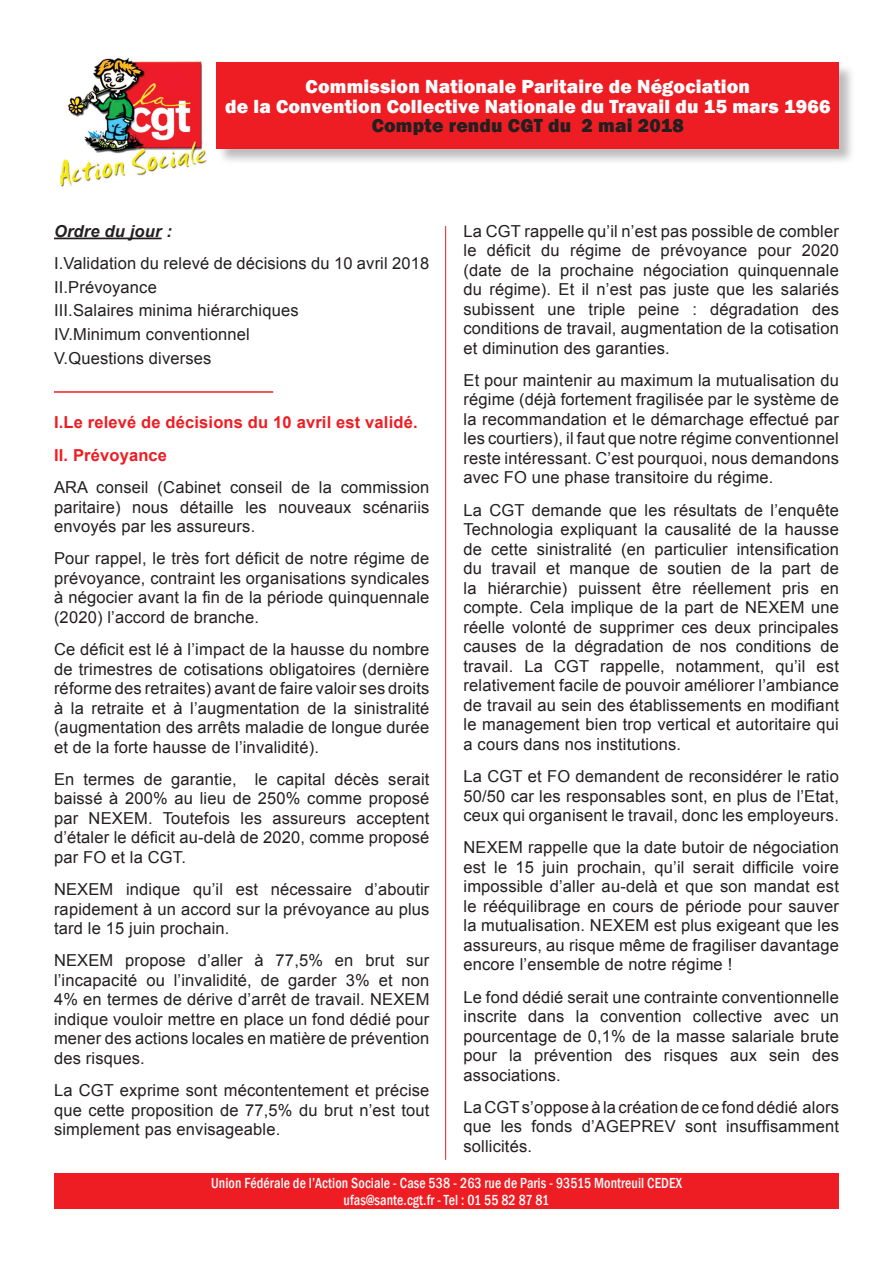
<style>
.page{position:relative;width:893px;height:1263px;background:#fff}
.page>*{position:absolute;margin:0;border:0;box-sizing:border-box;transform-origin:0 0}
.txt_courant{font:800 19.5px/19.5px "Franklin Gothic";letter-spacing:.01em;color:#fff;text-align:center}
.txt_courant-2{font:16.5px/19.5px "Arial";letter-spacing:.01em;color:#231f20;text-align:justify}
.txt_courant-3{font:700 16.5px "Arial";letter-spacing:.01em;color:#ee1d23}
.txt_courant-4{font:italic 700 16.5px "Arial";letter-spacing:.01em;color:#231f20}
.txt_courant-5{font:500 condensed 15px/16.5px "Franklin Gothic";letter-spacing:.01em;color:#fff;text-align:center;scale:.93 1}
.s1{color:#231f20}
</style>
<div class="page">
<hr style="left:54px;top:238px;width:108px;height:1px;background:#231f20">
<div style="left:217px;top:63px;width:638px;height:103px;background:#231f20;opacity:.3"></div>
<div style="left:217px;top:63px;width:622px;height:86px;background:#ee1d23"></div>
<div style="left:54px;top:1174px;width:785px;height:35px;background:#ee1d23"></div>
<img style="left:60px;top:58px;width:147px;height:129px">
<hr style="left:445px;top:226px;width:1px;height:934px;background:#ee1d23">
<hr style="left:54px;top:391px;width:219px;height:2px;background:#ee1d23">
<p class="txt_courant" style="left:225px;top:77px;width:607px">Commission Nationale Paritaire de Négociation<br>de la Convention Collective Nationale du Travail du 15 mars 1966<br><span class="s1">Compte rendu CGT du 2 mai 2018</span></p>
<p class="txt_courant-4" style="left:54px;top:220px;width:119px">Ordre du jour :</p>
<p class="txt_courant-2" style="left:54px;top:253px;width:377px">I.Validation du relevé de décisions du 10 avril 2018</p>
<p class="txt_courant-2" style="left:54px;top:277px;width:104px">II.Prévoyance</p>
<p class="txt_courant-2" style="left:54px;top:301px;width:246px">III.Salaires minima hiérarchiques</p>
<p class="txt_courant-2" style="left:54px;top:325px;width:197px">IV.Minimum conventionnel</p>
<p class="txt_courant-2" style="left:54px;top:348px;width:159px">V.Questions diverses</p>
<p class="txt_courant-3" style="left:54px;top:411px;width:365px">I.Le relevé de décisions du 10 avril est validé.</p>
<p class="txt_courant-3" style="left:54px;top:443px;width:115px">II. Prévoyance</p>
<p class="txt_courant-2" style="left:54px;top:477px;width:377px">ARA conseil (Cabinet conseil de la commission paritaire) nous détaille les nouveaux scénariis envoyés par les assureurs.</p>
<p class="txt_courant-2" style="left:54px;top:549px;width:377px">Pour rappel, le très fort déficit de notre régime de prévoyance, contraint les organisations syndicales à négocier avant la fin de la période quinquennale (2020) l’accord de branche.</p>
<p class="txt_courant-2" style="left:54px;top:639px;width:377px">Ce déficit est lé à l’impact de la hausse du nombre de trimestres de cotisations obligatoires (dernière réforme des retraites) avant de faire valoir ses droits à la retraite et à l’augmentation de la sinistralité (augmentation des arrêts maladie de longue durée et de la forte hausse de l’invalidité).</p>
<p class="txt_courant-2" style="left:54px;top:769px;width:377px">En termes de garantie, le capital décès serait baissé à 200% au lieu de 250% comme proposé par NEXEM. Toutefois les assureurs acceptent d’étaler le déficit au-delà de 2020, comme proposé par FO et la CGT.</p>
<p class="txt_courant-2" style="left:54px;top:879px;width:377px">NEXEM indique qu’il est nécessaire d’aboutir rapidement à un accord sur la prévoyance au plus tard le 15 juin prochain.</p>
<p class="txt_courant-2" style="left:54px;top:951px;width:377px">NEXEM propose d’aller à 77,5% en brut sur l’incapacité ou l’invalidité, de garder 3% et non 4% en termes de dérive d’arrêt de travail. NEXEM indique vouloir mettre en place un fond dédié pour mener des actions locales en matière de prévention des risques.</p>
<p class="txt_courant-2" style="left:54px;top:1080px;width:377px">La CGT exprime sont mécontentement et précise que cette proposition de 77,5% du brut n’est tout simplement pas envisageable.</p>
<p class="txt_courant-2" style="left:463px;top:221px;width:377px">La CGT rappelle qu’il n’est pas possible de combler le déficit du régime de prévoyance pour 2020 (date de la prochaine négociation quinquennale du régime). Et il n’est pas juste que les salariés subissent une triple peine : dégradation des conditions de travail, augmentation de la cotisation et diminution des garanties.</p>
<p class="txt_courant-2" style="left:463px;top:370px;width:377px">Et pour maintenir au maximum la mutualisation du régime (déjà fortement fragilisée par le système de la recommandation et le démarchage effectué par les courtiers), il faut que notre régime conventionnel reste intéressant. C’est pourquoi, nous demandons avec FO une phase transitoire du régime.</p>
<p class="txt_courant-2" style="left:463px;top:500px;width:377px">La CGT demande que les résultats de l’enquête Technologia expliquant la causalité de la hausse de cette sinistralité (en particulier intensification du travail et manque de soutien de la part de la hiérarchie) puissent être réellement pris en compte. Cela implique de la part de NEXEM une réelle volonté de supprimer ces deux principales causes de la dégradation de nos conditions de travail. La CGT rappelle, notamment, qu’il est relativement facile de pouvoir améliorer l’ambiance de travail au sein des établissements en modifiant le management bien trop vertical et autoritaire qui a cours dans nos institutions.</p>
<p class="txt_courant-2" style="left:463px;top:766px;width:377px">La CGT et FO demandent de reconsidérer le ratio 50/50 car les responsables sont, en plus de l’Etat, ceux qui organisent le travail, donc les employeurs.</p>
<p class="txt_courant-2" style="left:463px;top:838px;width:377px">NEXEM rappelle que la date butoir de négociation est le 15 juin prochain, qu’il serait difficile voire impossible d’aller au-delà et que son mandat est le rééquilibrage en cours de période pour sauver la mutualisation. NEXEM est plus exigeant que les assureurs, au risque même de fragiliser davantage encore l’ensemble de notre régime !</p>
<p class="txt_courant-2" style="left:463px;top:987px;width:377px">Le fond dédié serait une contrainte conventionnelle inscrite dans la convention collective avec un pourcentage de 0,1% de la masse salariale brute pour la prévention des risques aux sein des associations.</p>
<p class="txt_courant-2" style="left:463px;top:1097px;width:377px">La CGT s’oppose à la création de ce fond dédié alors que les fonds d’AGEPREV sont insuffisamment sollicités.</p>
<p class="txt_courant-5" style="left:211px;top:1175px;width:508px">Union Fédérale de l’Action Sociale - Case 538 - 263 rue de Paris - 93515 Montreuil CEDEX ufas@sante.cgt.fr - Tel : 01 55 82 87 81</p>
</div>
